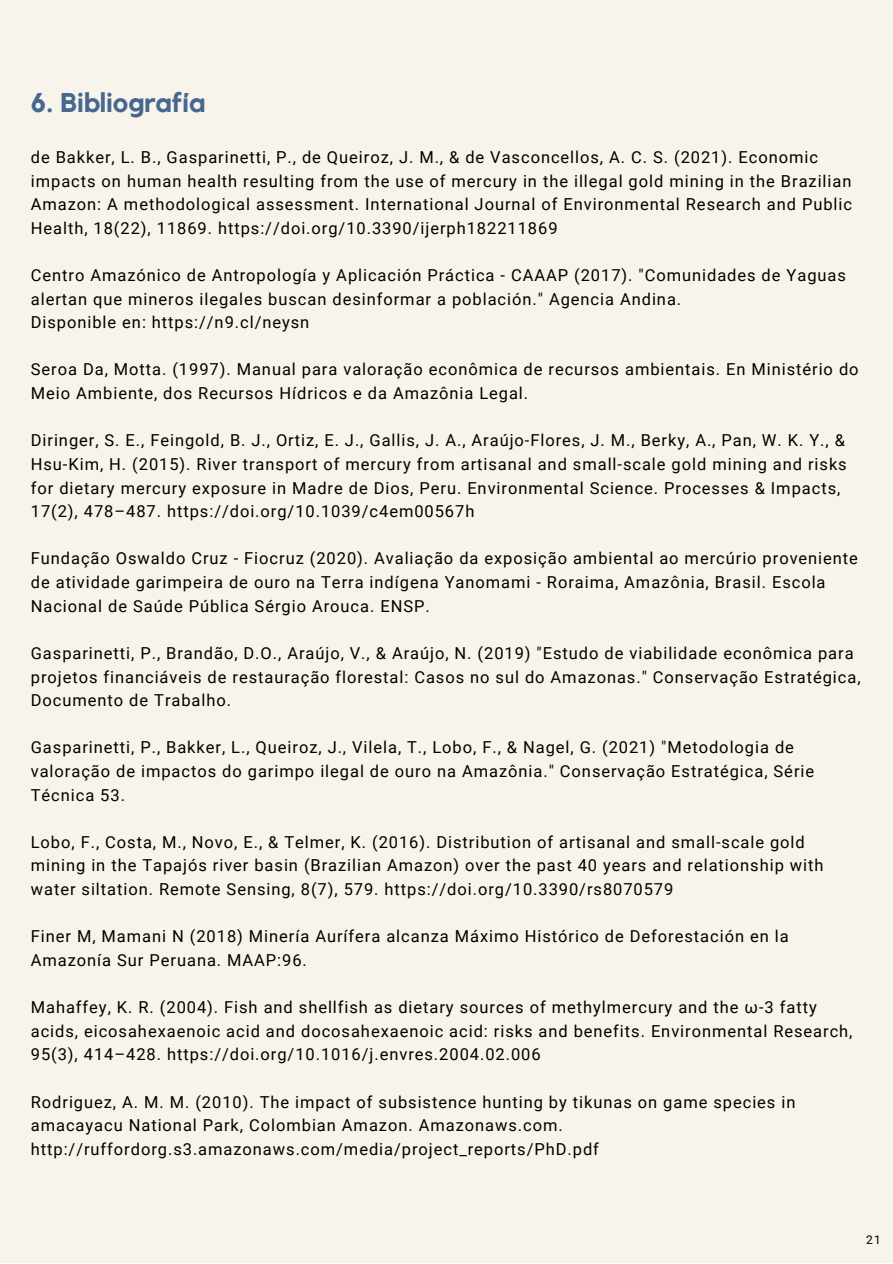
<style>
.page{position:relative;width:893px;height:1264px;background:#fff}
.page>*{position:absolute;margin:0;border:0;box-sizing:border-box;transform-origin:0 0}
.t1{font:700 27px "Kollektif";color:#46678f}
.t2{font:16.5px/23.5px "Roboto";letter-spacing:.06em;color:#000}
.t3{font:12px "Roboto";color:#000}
</style>
<div class="page">
<div style="left:0;top:0;width:892px;height:1262px;background:#f8f4eb"></div>
<h1 class="t1" style="left:31px;top:91px;width:177px">6. Bibliografía</h1>
<p class="t2" style="left:31px;top:145px;width:822px">de Bakker, L. B., Gasparinetti, P., de Queiroz, J. M., &amp; de Vasconcellos, A. C. S. (2021). Economic impacts on human health resulting from the use of mercury in the illegal gold mining in the Brazilian Amazon: A methodological assessment. International Journal of Environmental Research and Public Health, 18(22), 11869. https://doi.org/10.3390/ijerph182211869</p>
<p class="t2" style="left:31px;top:263px;width:816px">Centro Amazónico de Antropología y Aplicación Práctica - CAAAP (2017). "Comunidades de Yaguas alertan que mineros ilegales buscan desinformar a población." Agencia Andina.<br>Disponible en: https://n9.cl/neysn</p>
<p class="t2" style="left:31px;top:358px;width:829px">Seroa Da, Motta. (1997). Manual para valoração econômica de recursos ambientais. En Ministério do<br>Meio Ambiente, dos Recursos Hídricos e da Amazônia Legal.</p>
<p class="t2" style="left:31px;top:429px;width:817px">Diringer, S. E., Feingold, B. J., Ortiz, E. J., Gallis, J. A., Araújo-Flores, J. M., Berky, A., Pan, W. K. Y., &amp; Hsu-Kim, H. (2015). River transport of mercury from artisanal and small-scale gold mining and risks for dietary mercury exposure in Madre de Dios, Peru. Environmental Science. Processes &amp; Impacts, 17(2), 478–487. https://doi.org/10.1039/c4em00567h</p>
<p class="t2" style="left:31px;top:547px;width:828px">Fundação Oswaldo Cruz - Fiocruz (2020). Avaliação da exposição ambiental ao mercúrio proveniente de atividade garimpeira de ouro na Terra indígena Yanomami - Roraima, Amazônia, Brasil. Escola<br>Nacional de Saúde Pública Sérgio Arouca. ENSP.</p>
<p class="t2" style="left:31px;top:641px;width:831px">Gasparinetti, P., Brandão, D.O., Araújo, V., &amp; Araújo, N. (2019) "Estudo de viabilidade econômica para projetos financiáveis de restauração florestal: Casos no sul do Amazonas." Conservação Estratégica,<br>Documento de Trabalho.</p>
<p class="t2" style="left:31px;top:736px;width:784px">Gasparinetti, P., Bakker, L., Queiroz, J., Vilela, T., Lobo, F., &amp; Nagel, G. (2021) "Metodologia de valoração de impactos do garimpo ilegal de ouro na Amazônia." Conservação Estratégica, Série<br>Técnica 53.</p>
<p class="t2" style="left:31px;top:830px;width:794px">Lobo, F., Costa, M., Novo, E., &amp; Telmer, K. (2016). Distribution of artisanal and small-scale gold mining in the Tapajós river basin (Brazilian Amazon) over the past 40 years and relationship with water siltation. Remote Sensing, 8(7), 579. https://doi.org/10.3390/rs8070579</p>
<p class="t2" style="left:31px;top:924px;width:759px">Finer M, Mamani N (2018) Minería Aurífera alcanza Máximo Histórico de Deforestación en la<br>Amazonía Sur Peruana. MAAP:96.</p>
<p class="t2" style="left:31px;top:995px;width:823px">Mahaffey, K. R. (2004). Fish and shellfish as dietary sources of methylmercury and the ω-3 fatty acids, eicosahexaenoic acid and docosahexaenoic acid: risks and benefits. Environmental Research,<br>95(3), 414–428. https://doi.org/10.1016/j.envres.2004.02.006</p>
<p class="t2" style="left:31px;top:1090px;width:766px">Rodriguez, A. M. M. (2010). The impact of subsistence hunting by tikunas on game species in amacayacu National Park, Colombian Amazon. Amazonaws.com. http://ruffordorg.s3.amazonaws.com/media/project_reports/PhD.pdf</p>
<p class="t3" style="left:866px;top:1232px;width:16px">21</p>
</div>
